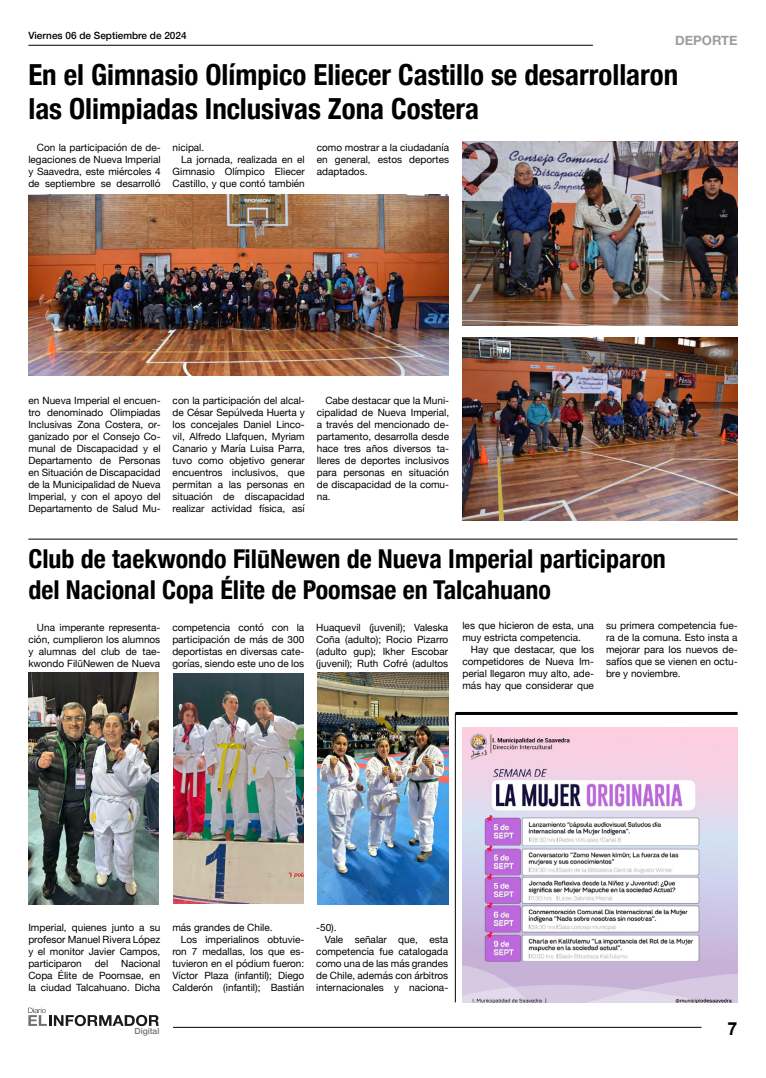
<style>
.page{position:relative;width:766px;height:1078px;background:#fff}
.page>*{position:absolute;margin:0;border:0;box-sizing:border-box;transform-origin:0 0}
.t1{font:700 condensed 29px/34.8px "Helvetica Neue";color:#000}
.t2{font:700 condensed 26px/31.2px "Helvetica Neue";color:#000}
.t3{font:700 18px "Arial";color:#000}
.t4{font:700 13px "Helvetica Neue";color:#9d9d9c}
.t5{font:10px/12px "Helvetica Neue";color:#000;text-align:justify}
.t6{font:500 10px "Helvetica Neue";color:#000}
.t7{font:500 8.5px "Helvetica Neue";color:#717170}
</style>
<div class="page">
<hr style="left:28px;top:45px;width:564px;height:1px;background:#000">
<hr style="left:173px;top:1026px;width:528px;height:1px;background:#000">
<svg style="left:28px;top:1007px;width:131px;height:18px"></svg>
<hr style="left:28px;top:539px;width:709px;height:1px;background:#000">
<hr style="left:455px;top:713px;width:1px;height:289px;background:#000">
<img style="left:462px;top:727px;width:275px;height:275px">
<hr style="left:455px;top:711px;width:282px;height:3px;background:#000">
<img style="left:462px;top:142px;width:275px;height:183px">
<img style="left:28px;top:194px;width:420px;height:182px">
<img style="left:462px;top:337px;width:275px;height:184px">
<img style="left:28px;top:672px;width:131px;height:232px">
<img style="left:173px;top:673px;width:130px;height:230px">
<img style="left:317px;top:672px;width:131px;height:232px">
<p class="t6" style="left:28px;top:28px;width:160px">Viernes 06 de Septiembre de 2024</p>
<h3 class="t4" style="left:675px;top:30px;width:64px">DEPORTE</h3>
<h1 class="t1" style="left:28px;top:55px;width:651px">En el Gimnasio Olímpico Eliecer Castillo se desarrollaron las Olimpiadas Inclusivas Zona Costera</h1>
<p class="t5" style="left:28px;top:142px;width:134px;text-indent:8px">Con la participación de de&shy;legaciones de Nueva Imperial y Saavedra, este miércoles 4 de septiembre se desarrolló</p>
<p class="t5" style="left:172px;top:142px;width:33px">nicipal.</p>
<p class="t5" style="left:181px;top:154px;width:125px">La jornada, realizada en el</p>
<p class="t5" style="left:172px;top:166px;width:134px">Gimnasio Olímpico Eliecer</p>
<p class="t5" style="left:172px;top:178px;width:134px">Castillo, y que contó también</p>
<p class="t5" style="left:317px;top:142px;width:134px">como mostrar a la ciudadanía en general, estos deportes adaptados.</p>
<p class="t5" style="left:28px;top:394px;width:134px">en Nueva Imperial el encuen&shy;tro denominado Olimpiadas Inclusivas Zona Costera, or&shy;ganizado por el Consejo Co&shy;munal de Discapacidad y el Departamento de Personas en Situación de Discapacidad de la Municipalidad de Nueva Imperial, y con el apoyo del Departamento de Salud Mu-</p>
<p class="t5" style="left:172px;top:394px;width:134px">con la participación del alcal&shy;de César Sepúlveda Huerta y los concejales Daniel Linco&shy;vil, Alfredo Llafquen, Myriam Canario y María Luisa Parra, tuvo como objetivo generar encuentros inclusivos, que permitan a las personas en situación de discapacidad realizar actividad física, así</p>
<p class="t5" style="left:317px;top:394px;width:134px;text-indent:8px">Cabe destacar que la Muni&shy;cipalidad de Nueva Imperial, a través del mencionado de&shy;partamento, desarrolla desde hace tres años diversos ta&shy;lleres de deportes inclusivos para personas en situación de discapacidad de la comu&shy;na.</p>
<h2 class="t2" style="left:28px;top:541px;width:638px">Club de taekwondo FilūNewen de Nueva Imperial participaron del Nacional Copa Élite de Poomsae en Talcahuano</h2>
<p class="t5" style="left:28px;top:621px;width:133px;text-indent:8px">Una imperante representa&shy;ción, cumplieron los alumnos y alumnas del club de tae&shy;kwondo FilūNewen de Nueva</p>
<p class="t5" style="left:606px;top:620px;width:133px">su primera competencia fue&shy;ra de la comuna. Esto insta a mejorar para los nuevos de&shy;safíos que se vienen en octu&shy;bre y noviembre.</p>
<p class="t5" style="left:462px;top:620px;width:133px">les que hicieron de esta, una muy estricta competencia.</p>
<p class="t5" style="left:462px;top:644px;width:133px;text-indent:8px">Hay que destacar, que los competidores de Nueva Im&shy;perial llegaron muy alto, ade&shy;más hay que considerar que</p>
<p class="t5" style="left:172px;top:621px;width:133px">competencia contó con la participación de más de 300 deportistas en diversas cate&shy;gorías, siendo este uno de los</p>
<p class="t5" style="left:316px;top:621px;width:133px">Huaquevil (juvenil); Valeska Coña (adulto); Rocio Pizarro (adulto gup); Ikher Escobar (juvenil); Ruth Cofré (adultos</p>
<p class="t5" style="left:28px;top:921px;width:133px">Imperial, quienes junto a su profesor Manuel Rivera López y el monitor Javier Campos, participaron</p>
<p class="t5" style="left:28px;top:957px;width:133px;text-indent:93px">Nacional Copa Élite de Poomsae, en la ciudad Talcahuano. Dicha</p>
<p class="t5" style="left:95px;top:957px;width:15px">del</p>
<p class="t5" style="left:172px;top:921px;width:102px">más grandes de Chile.</p>
<p class="t5" style="left:181px;top:933px;width:125px">Los imperialinos obtuvie-</p>
<p class="t5" style="left:172px;top:945px;width:133px">ron 7 medallas, los que es-</p>
<p class="t5" style="left:172px;top:957px;width:133px">tuvieron en el pódium fueron:</p>
<p class="t5" style="left:172px;top:969px;width:133px">Víctor Plaza (infantil); Diego</p>
<p class="t5" style="left:172px;top:981px;width:133px">Calderón (infantil); Bastián</p>
<p class="t5" style="left:316px;top:921px;width:22px">-50).</p>
<p class="t5" style="left:325px;top:933px;width:125px">Vale señalar que, esta</p>
<p class="t5" style="left:316px;top:945px;width:133px">competencia fue catalogada</p>
<p class="t5" style="left:316px;top:957px;width:133px">como una de las más grandes</p>
<p class="t5" style="left:316px;top:969px;width:133px">de Chile, además con árbitros</p>
<p class="t5" style="left:316px;top:981px;width:133px">internacionales y naciona-</p>
<p class="t7" style="left:134px;top:1023px;width:26px">Digital</p>
<h3 class="t3" style="left:727px;top:1016px;width:12px">7</h3>
</div>
